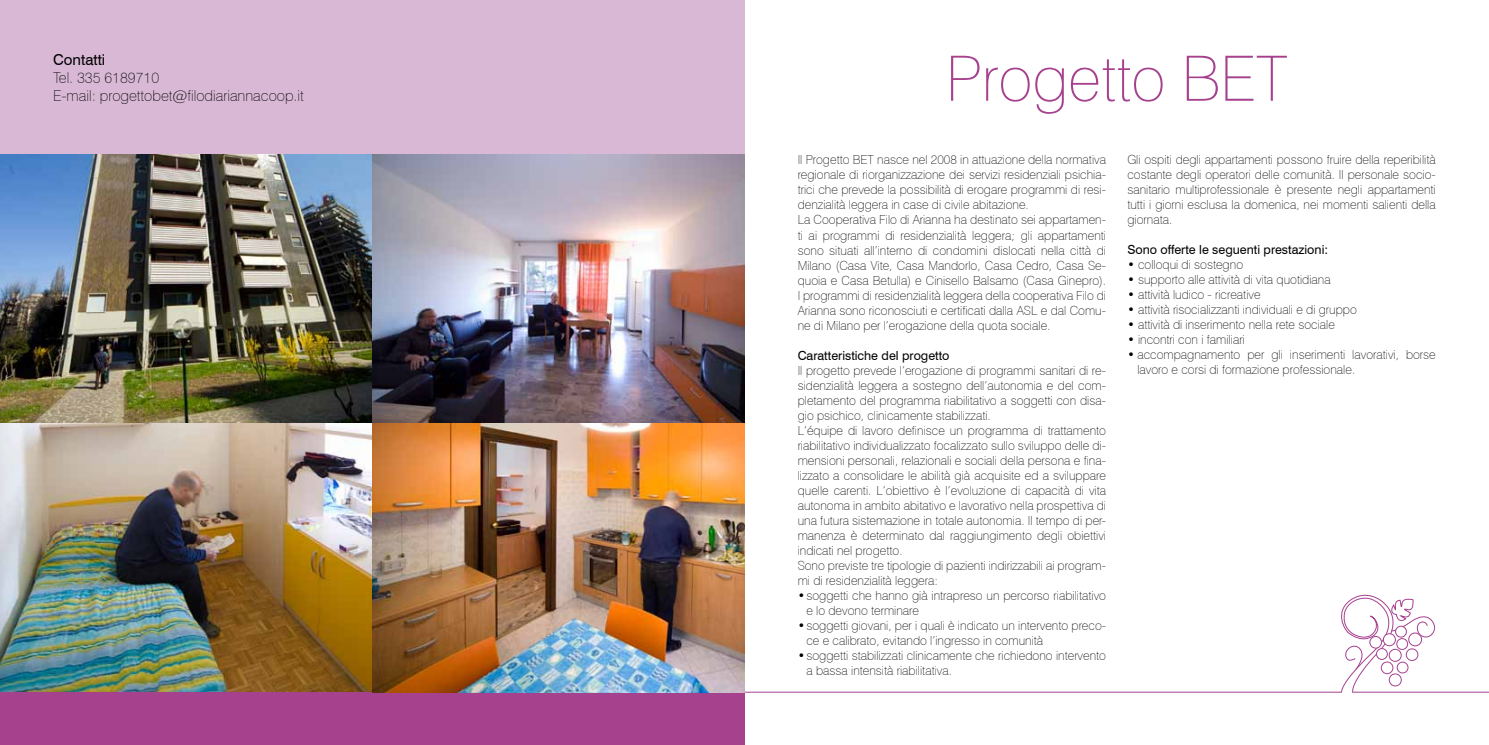
<style>
.page{position:relative;width:1489px;height:745px;background:#fff}
.page>*{position:absolute;margin:0;border:0;box-sizing:border-box;transform-origin:0 0}
.t1{font:100 62.5px "Swiss 721 BT";color:#a6418e}
.t2{font:100 15px/18px "Swiss 721 BT";color:#000}
.t3{font:15px "Swiss 721 BT";color:#000}
.t4{font:100 12.5px/15px "Swiss 721 BT";color:#000}
.t5{font:12.5px "Swiss 721 BT";color:#000}
</style>
<div class="page">
<hr style="left:731px;top:691px;width:757px;height:1px;background:#a6418e">
<svg style="left:1332px;top:594px;width:103px;height:99px"></svg>
<div style="left:0;top:191px;width:744px;height:553px;background:#a6418e"></div>
<div style="left:0;top:0;width:744px;height:172px;background:#d8b8d5"></div>
<img style="left:0;top:154px;width:744px;height:537px">
<p class="t3" style="left:53px;top:49px;width:54px">Contatti</p>
<p class="t2" style="left:53px;top:68px;width:252px">Tel. 335 6189710<br>E-mail: progettobet@filodiariannacoop.it</p>
<h1 class="t1" style="left:945px;top:40px;width:343px">Progetto BET</h1>
<p class="t4" style="left:797px;top:152px;width:310px">Il Progetto BET nasce nel 2008 in attuazione della normativa regionale di riorganizzazione dei servizi residenziali psichia&shy;trici che prevede la possibilità di erogare programmi di resi&shy;denzialità leggera in case di civile abitazione.<br>La Cooperativa Filo di Arianna ha destinato sei appartamen&shy;ti ai programmi di residenzialità leggera; gli appartamenti sono situati all’interno di condomini dislocati nella città di Milano (Casa Vite, Casa Mandorlo, Casa Cedro, Casa Se&shy;quoia e Casa Betulla) e Cinisello Balsamo (Casa Ginepro).<br>I programmi di residenzialità leggera della cooperativa Filo di Arianna sono riconosciuti e certificati dalla ASL e dal Comu&shy;ne di Milano per l’erogazione della quota sociale.</p>
<p class="t5" style="left:797px;top:346px;width:153px">Caratteristiche del progetto</p>
<p class="t4" style="left:797px;top:362px;width:310px">Il progetto prevede l’erogazione di programmi sanitari di re&shy;sidenzialità leggera a sostegno dell’autonomia e del com&shy;pletamento del programma riabilitativo a soggetti con disa&shy;gio psichico, clinicamente stabilizzati.<br>L’équipe di lavoro definisce un programma di trattamento riabilitativo individualizzato focalizzato sullo sviluppo delle di&shy;mensioni personali, relazionali e sociali della persona e fina&shy;lizzato a consolidare le abilità già acquisite ed a sviluppare quelle carenti. L’obiettivo è l’evoluzione di capacità di vita autonoma in ambito abitativo e lavorativo nella prospettiva di una futura sistemazione in totale autonomia. Il tempo di per&shy;manenza è determinato dal raggiungimento degli obiettivi indicati nel progetto.<br>Sono previste tre tipologie di pazienti indirizzabili ai program&shy;mi di residenzialità leggera:</p>
<p class="t4" style="left:806px;top:587px;width:301px;text-indent:-9px">•soggetti che hanno già intrapreso un percorso riabilitativo e lo devono terminare</p>
<p class="t4" style="left:806px;top:617px;width:301px;text-indent:-9px">•soggetti giovani, per i quali è indicato un intervento preco&shy;ce e calibrato, evitando l’ingresso in comunità</p>
<p class="t4" style="left:806px;top:647px;width:301px;text-indent:-9px">•soggetti stabilizzati clinicamente che richiedono intervento a bassa intensità riabilitativa.</p>
<p class="t4" style="left:1127px;top:152px;width:310px;text-align:justify">Gli ospiti degli appartamenti possono fruire della reperibilità costante degli operatori delle comunità. Il personale socio&shy;sanitario multiprofessionale è presente negli appartamenti tutti i giorni esclusa la domenica, nei momenti salienti della giornata.</p>
<p class="t5" style="left:1127px;top:241px;width:202px">Sono offerte le seguenti prestazioni:</p>
<p class="t4" style="left:1127px;top:257px;width:117px">• colloqui di sostegno</p>
<p class="t4" style="left:1127px;top:272px;width:205px">• supporto alle attività di vita quotidiana</p>
<p class="t4" style="left:1127px;top:287px;width:135px">• attività ludico - ricreative</p>
<p class="t4" style="left:1127px;top:302px;width:231px">• attività risocializzanti individuali e di gruppo</p>
<p class="t4" style="left:1127px;top:317px;width:209px">• attività di inserimento nella rete sociale</p>
<p class="t4" style="left:1127px;top:332px;width:119px">• incontri con i familiari</p>
<p class="t4" style="left:1137px;top:347px;width:300px;text-indent:-10px">• accompagnamento per gli inserimenti lavorativi, borse lavoro e corsi di formazione professionale.</p>
</div>
